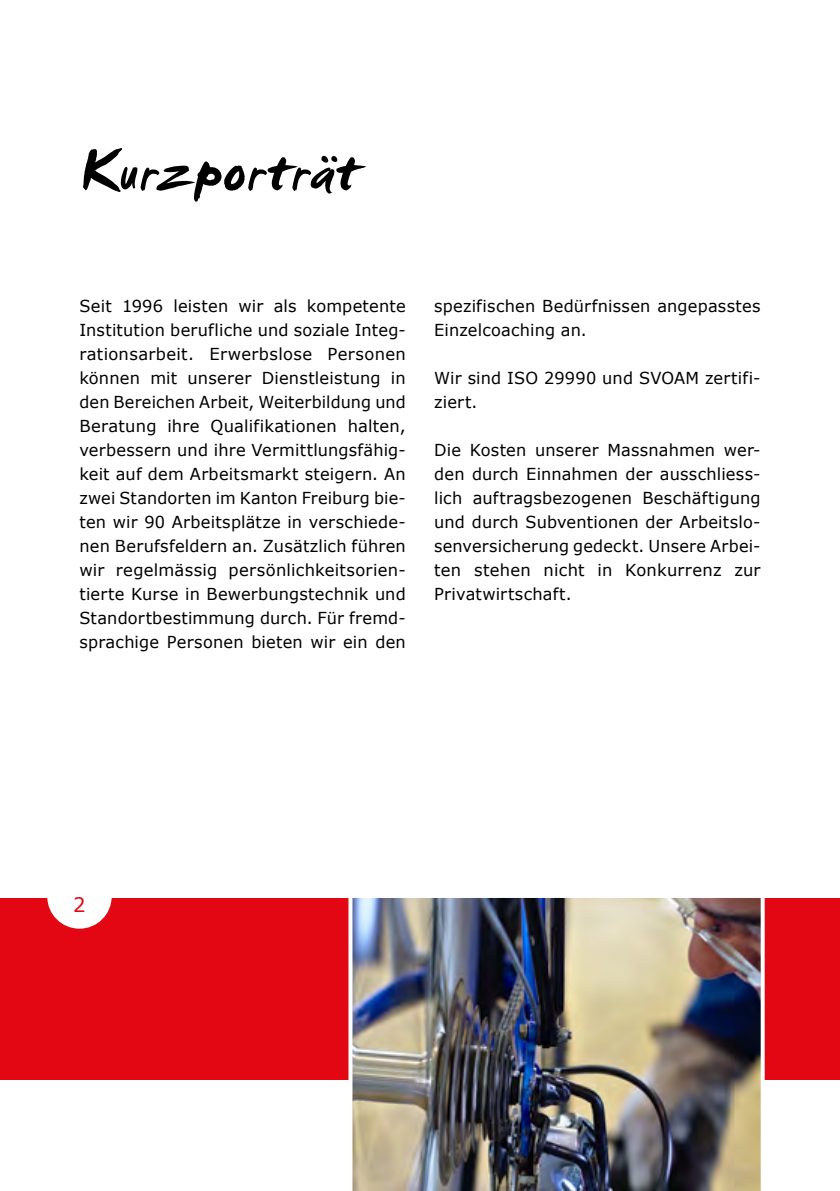
<style>
.page{position:relative;width:840px;height:1191px;background:#fff}
.page>*{position:absolute;margin:0;border:0;box-sizing:border-box;transform-origin:0 0}
.t1{font:60px "Smudger Let Plain";letter-spacing:.005em;color:#000}
.t2{font:20px "Verdana";color:#e30613}
.t3{font:16.4px/24px "Verdana";letter-spacing:.015em;color:#000;text-align:justify}
</style>
<div class="page">
<div style="left:0;top:898px;width:839px;height:181px;background:#e30613"></div>
<div style="left:47px;top:864px;width:65px;height:64px;background:#fff;border-radius:50%"></div>
<img style="left:346px;top:898px;width:420px;height:293px">
<h1 class="t1" style="left:79px;top:135px;width:281px">Kurzporträt</h1>
<p class="t3" style="left:79px;top:294px;width:328px">Seit 1996 leisten wir als kompetente Institution berufliche und soziale Integ&shy;rationsarbeit. Erwerbslose Personen können mit unserer Dienstleistung in den Bereichen Arbeit, Weiterbildung und Beratung ihre Qualifikationen halten, verbessern und ihre Vermittlungsfähig&shy;keit auf dem Arbeitsmarkt steigern. An zwei Standorten im Kanton Freiburg bie&shy;ten wir 90 Arbeitsplätze in verschiede&shy;nen Berufsfeldern an. Zusätzlich führen wir regelmässig persönlichkeitsorien&shy;tierte Kurse in Bewerbungstechnik und Standortbestimmung durch. Für fremd&shy;sprachige Personen bieten wir ein den</p>
<p class="t3" style="left:434px;top:294px;width:328px">spezifischen Bedürfnissen angepasstes<br>Einzelcoaching an.</p>
<p class="t3" style="left:434px;top:366px;width:327px">Wir sind ISO 29990 und SVOAM zertifi&shy;ziert.</p>
<p class="t3" style="left:434px;top:438px;width:327px">Die Kosten unserer Massnahmen wer&shy;den durch Einnahmen der ausschliess&shy;lich auftragsbezogenen Beschäftigung und durch Subventionen der Arbeitslo&shy;senversicherung gedeckt. Unsere Arbei&shy;ten stehen nicht in Konkurrenz zur Privatwirtschaft.</p>
<p class="t2" style="left:73px;top:892px;width:14px">2</p>
</div>
